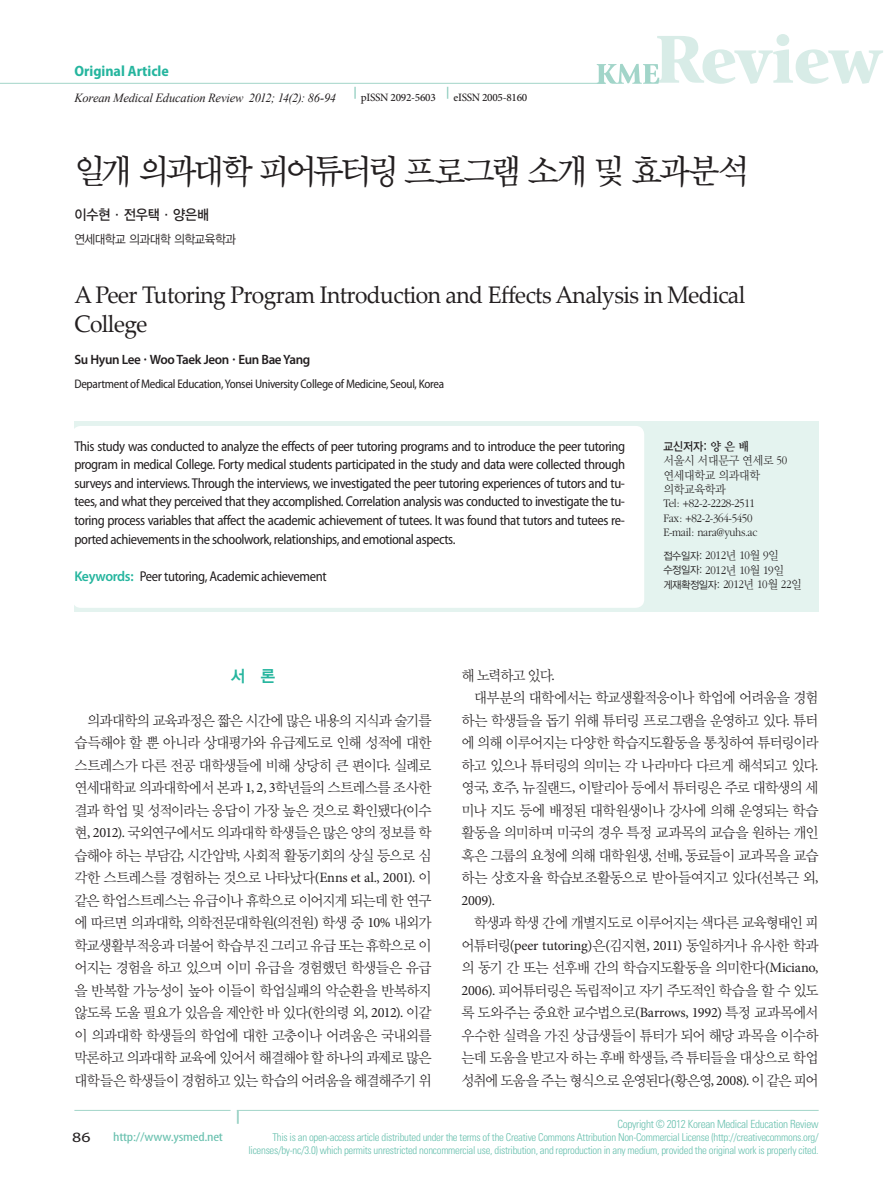
<style>
.page{position:relative;width:893px;height:1191px;background:#fff}
.page>*{position:absolute;margin:0;border:0;box-sizing:border-box;transform-origin:0 0}
.제목_한글{font:36px "San Sw M";letter-spacing:-.075em;color:#231f20;scale:.95 1}
.제목_영문{font:24px/28.8px "Palatino Linotype";letter-spacing:-.025em;color:#231f20;scale:.95 1}
.본문_대제목{font:16.5px "YDIYGO340";color:#25b59e;scale:.95 1}
.t1{font:700 semi-condensed 15px "Myriad Pro";color:#25b59e}
.본문{font:14.7px/22.5px "YDIY Mj O320";letter-spacing:-.06em;color:#231f20;text-align:justify;scale:.95 1}
.초록{font:semi-condensed 14.25px/18.6px "Myriad Pro";letter-spacing:-.03em;color:#231f20;text-align:justify}
.본문-2{font:14.25px "Minion Pro";letter-spacing:-.015em;color:#231f20}
.저자_한글{font:14.25px "YDIYGO330";color:#231f20;scale:.92 1}
.t2{font:14.25px "Myriad Pro";color:#231f20;scale:1.25 1}
.저자_영문{font:600 13.5px "Myriad Pro";letter-spacing:-.025em;color:#231f20}
.t3{font:condensed 12.75px "Myriad Pro";letter-spacing:-.015em;color:#68c0ae;scale:1.25 1}
.소속_영문{font:semi-condensed 12.45px "Myriad Pro";letter-spacing:-.025em;color:#231f20}
.t4{font:italic 12.45px "Times New Roman";letter-spacing:-.015em;color:#231f20}
.소속_한글{font:12.45px "YDIYGO320";letter-spacing:-.045em;color:#231f20;scale:.93 1}
.교신저자_한글{font:300 12px/14.4px "ITC Garamond Std";letter-spacing:-.03em;color:#231f20;scale:.91 1}
.교신저자_한글-2{font:12px/14.4px "YDIY Mj O320";letter-spacing:-.03em;color:#231f20;scale:.95 1}
.교신저자_한글-3{font:12px "YDIYGO330";color:#231f20;scale:.9 1}
.t5{font:300 condensed 11.25px "Univers LT Std";letter-spacing:-.025em;color:#68c0ae}
.t6{font:500 11.25px "Minion Pro";letter-spacing:-.025em;color:#231f20}
.t7{font:300 condensed 10.8px/12.9px "Univers LT Std";letter-spacing:-.025em;color:#68c0ae;text-align:right}
.s1{font-weight:600;font-stretch:normal;color:#25b59e}
.s2{font-family:"YDIY Mj O340"}
.s3{font-family:"ITC Garamond Std";font-weight:300}
.s4{font-family:"YDIYGO320";font-weight:400;font-size:10.5px}
.s5{font-family:"YDIY Mj O320";font-weight:400}
.s6{font-family:"Minion Pro";font-size:14.25px}
.s7{font-family:"YDIY Mj O320";font-size:14.7px}
</style>
<div class="page">
<hr style="left:74px;top:1110px;width:157px;height:1px;background:#a2d5c9">
<hr style="left:237px;top:1110px;width:582px;height:1px;background:#a2d5c9">
<svg style="left:237px;top:1111px;width:2px;height:12px"></svg>
<svg style="left:354px;top:87px;width:2px;height:12px"></svg>
<svg style="left:447px;top:87px;width:1px;height:12px"></svg>
<svg style="left:597px;top:34px;width:286px;height:50px"></svg>
<hr style="left:0;top:83px;width:605px;height:1px;background:#a2d5c9">
<div style="left:74px;top:421px;width:745px;height:190px;background:#e4f3ef"></div>
<div style="left:72px;top:426px;width:572px;height:182px;background:#fff;border-radius:9px"></div>
<p class="t1" style="left:74px;top:63px;width:96px">Original Article</p>
<p class="t4" style="left:74px;top:89px;width:263px">Korean Medical Education Review 2012; 14(2): 86-94</p>
<p class="t6" style="left:361px;top:90px;width:76px">pISSN 2092-5603</p>
<p class="t6" style="left:454px;top:90px;width:75px">eISSN 2005-8160</p>
<p class="제목_한글" style="left:74px;top:154px;width:712px">일개 의과대학 피어튜터링 프로그램 소개 및 효과분석</p>
<p class="저자_한글" style="left:74px;top:207px;width:148px">이수현·전우택·양은배</p>
<p class="소속_한글" style="left:74px;top:233px;width:175px">연세대학교 의과대학 의학교육학과</p>
<p class="제목_영문" style="left:74px;top:280px;width:708px">A Peer Tutoring Program Introduction and Effects Analysis in Medical<br>College</p>
<p class="저자_영문" style="left:74px;top:351px;width:237px">Su Hyun Lee · Woo Taek Jeon · Eun Bae Yang</p>
<p class="소속_영문" style="left:74px;top:377px;width:371px">Department of Medical Education, Yonsei University College of Medicine, Seoul, Korea</p>
<p class="초록" style="left:74px;top:437px;width:552px">This study was conducted to analyze the effects of peer tutoring programs and to introduce the peer tutoring program in medical College. Forty medical students participated in the study and data were collected through surveys and interviews. Through the interviews, we investigated the peer tutoring experiences of tutors and tu&shy;tees, and what they perceived that they accomplished. Correlation analysis was conducted to investigate the tu&shy;toring process variables that affect the academic achievement of tutees. It was found that tutors and tutees re&shy;ported achievements in the schoolwork, relationships, and emotional aspects.</p>
<p class="초록" style="left:74px;top:567px;width:254px"><span class="s1">Keywords:</span> Peer tutoring, Academic achievement</p>
<p class="교신저자_한글-3" style="left:663px;top:439px;width:97px">교신저자: <span class="s2">양 은 배</span></p>
<p class="교신저자_한글-2" style="left:663px;top:453px;width:132px">서울시 서대문구 연세로 <span class="s3">50 </span>연세대학교 의과대학 의학교육학과</p>
<p class="교신저자_한글" style="left:663px;top:496px;width:102px">Tel: +82-2-2228-2511</p>
<p class="교신저자_한글" style="left:663px;top:511px;width:100px">Fax: +82-2-364-5450</p>
<p class="교신저자_한글" style="left:663px;top:525px;width:105px">E-mail: nara@yuhs.ac</p>
<p class="교신저자_한글" style="left:663px;top:548px;width:154px"><span class="s4">접수일자:</span> 2012<span class="s5">년</span> 10<span class="s5">월</span> 9<span class="s5">일 </span><span class="s4">수정일자:</span> 2012<span class="s5">년</span> 10<span class="s5">월</span> 19<span class="s5">일 </span><span class="s4">게재확정일자:</span> 2012<span class="s5">년</span> 10<span class="s5">월</span> 22<span class="s5">일</span></p>
<p class="본문_대제목" style="left:231px;top:666px;width:48px">서 론</p>
<p class="본문" style="left:74px;top:709px;width:377px;text-indent:13px">의과대학의 교육과정은 짧은 시간에 많은 내용의 지식과 술기를 습득해야 할 뿐 아니라 상대평가와 유급제도로 인해 성적에 대한 스트레스가 다른 전공 대학생들에 비해 상당히 큰 편이다<span class="s6">.</span> 실례로 연세대학교 의과대학에서 본과 <span class="s6">1, 2, 3</span>학년들의 스트레스를 조사한 결과 학업 및 성적이라는 응답이 가장 높은 것으로 확인됐다<span class="s6">(</span>이수 현<span class="s6">, 2012).</span> 국외연구에서도 의과대학 학생들은 많은 양의 정보를 학 습해야 하는 부담감<span class="s6">,</span> 시간압박<span class="s6">,</span> 사회적 활동기회의 상실 등으로 심 각한 스트레스를 경험하는 것으로 나타났다<span class="s6">(Enns et al., 2001).</span> 이 같은 학업스트레스는 유급이나 휴학으로 이어지게 되는데 한 연구 에 따르면 의과대학<span class="s6">,</span> 의학전문대학원<span class="s6">(</span>의전원<span class="s6">)</span> 학생 중 <span class="s6">10%</span> 내외가 학교생활부적응과 더불어 학습부진 그리고 유급 또는 휴학으로 이 어지는 경험을 하고 있으며 이미 유급을 경험했던 학생들은 유급 을 반복할 가능성이 높아 이들이 학업실패의 악순환을 반복하지 않도록 도울 필요가 있음을 제안한 바 있다<span class="s6">(</span>한의령 외<span class="s6">, 2012).</span> 이같 이 의과대학 학생들의 학업에 대한 고충이나 어려움은 국내외를 막론하고 의과대학 교육에 있어서 해결해야 할 하나의 과제로 많은 대학들은 학생들이 경험하고 있는 학습의 어려움을 해결해주기 위</p>
<p class="본문" style="left:461px;top:664px;width:100px">해 노력하고 있다<span class="s6">.</span></p>
<p class="본문" style="left:461px;top:686px;width:377px;text-indent:13px">대부분의 대학에서는 학교생활적응이나 학업에 어려움을 경험 하는 학생들을 돕기 위해 튜터링 프로그램을 운영하고 있다<span class="s6">.</span> 튜터 에 의해 이루어지는 다양한 학습지도활동을 통칭하여 튜터링이라 하고 있으나 튜터링의 의미는 각 나라마다 다르게 해석되고 있다<span class="s6">. </span>영국<span class="s6">,</span> 호주<span class="s6">,</span> 뉴질랜드<span class="s6">,</span> 이탈리아 등에서 튜터링은 주로 대학생의 세 미나 지도 등에 배정된 대학원생이나 강사에 의해 운영되는 학습 활동을 의미하며 미국의 경우 특정 교과목의 교습을 원하는 개인 혹은 그룹의 요청에 의해 대학원생<span class="s6">,</span> 선배<span class="s6">,</span> 동료들이 교과목을 교습 하는 상호자율 학습보조활동으로 받아들여지고 있다<span class="s6">(</span>선복근 외<span class="s6">,</span></p>
<p class="본문-2" style="left:461px;top:890px;width:35px">2009).</p>
<p class="본문" style="left:474px;top:911px;width:364px">학생과 학생 간에 개별지도로 이루어지는 색다른 교육형태인 피</p>
<p class="본문-2" style="left:461px;top:935px;width:359px"><span class="s7">어튜터링</span>(peer tutoring)<span class="s7">은</span>(<span class="s7">김지현</span>, 2011) <span class="s7">동일하거나 유사한 학과</span></p>
<p class="본문" style="left:461px;top:956px;width:377px">의 동기 간 또는 선후배 간의 학습지도활동을 의미한다<span class="s6">(Miciano, 2006).</span> 피어튜터링은 독립적이고 자기 주도적인 학습을 할 수 있도 록 도와주는 중요한 교수법으로<span class="s6">(Barrows, 1992)</span> 특정 교과목에서 우수한 실력을 가진 상급생들이 튜터가 되어 해당 과목을 이수하 는데 도움을 받고자 하는 후배 학생들<span class="s6">,</span> 즉 튜티들을 대상으로 학업 성취에 도움을 주는 형식으로 운영된다<span class="s6">(</span>황은영<span class="s6">, 2008).</span> 이 같은 피어</p>
<p class="t2" style="left:72px;top:1128px;width:16px">86</p>
<p class="t3" style="left:113px;top:1129px;width:89px">http://www.ysmed.net</p>
<p class="t5" style="left:617px;top:1117px;width:203px">Copyright © 2012 Korean Medical Education Review</p>
<p class="t7" style="left:248px;top:1130px;width:572px">This is an open-access article distributed under the terms of the Creative Commons Attribution Non-Commercial License (http://creativecommons.org/ licenses/by-nc/3.0) which permits unrestricted noncommercial use, distribution, and reproduction in any medium, provided the original work is properly cited.</p>
</div>
